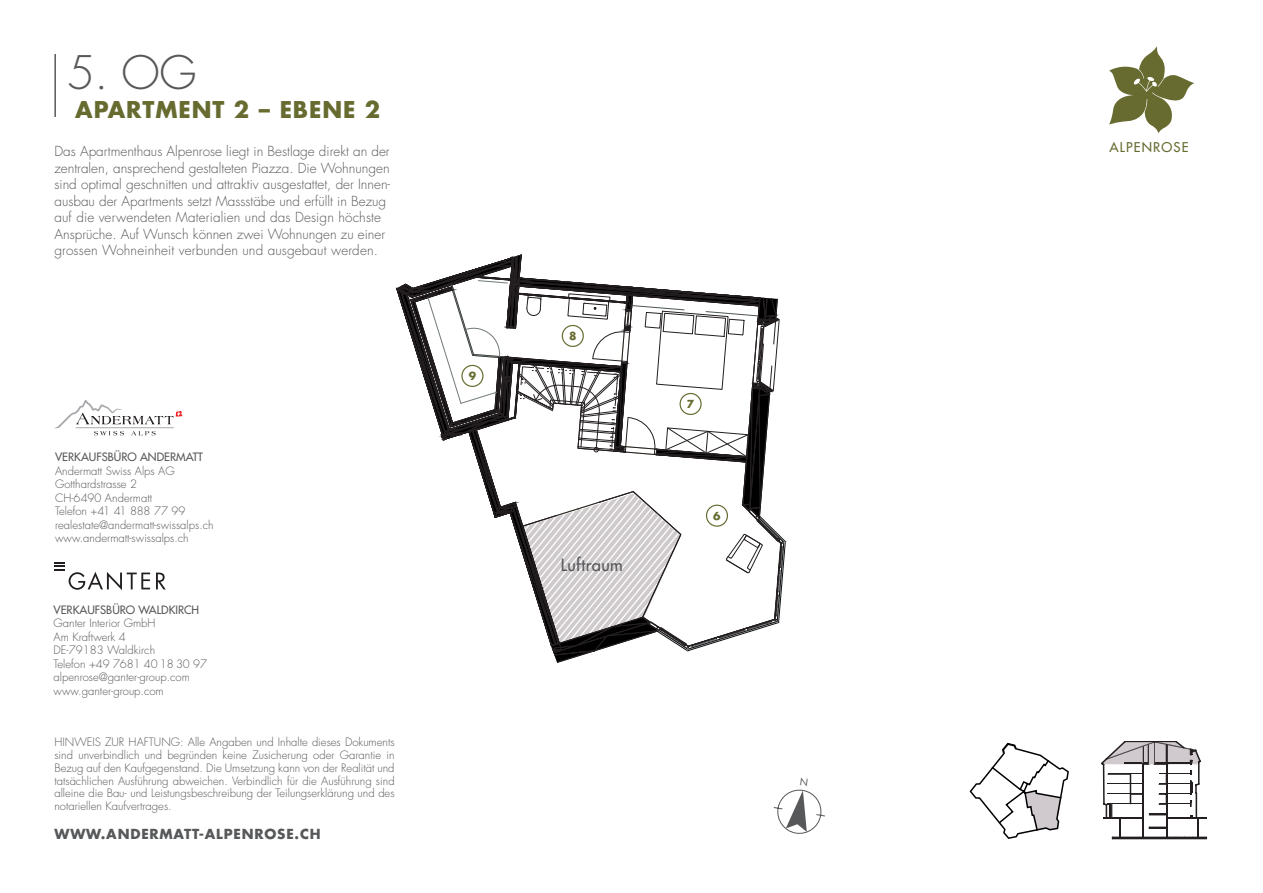
<style>
.page{position:relative;width:1263px;height:893px;background:#fff}
.page>*{position:absolute;margin:0;border:0;box-sizing:border-box;transform-origin:0 0}
.t1{font:300 45px "Futura";color:#57585a}
.t2{font:700 22.5px "Futura";letter-spacing:.04em;color:#676b30}
.t3{font:16.5px "Futura";letter-spacing:.02em;color:#57585a}
.t4{font:300 13.5px/16.5px "Futura";color:#57585a}
.t5{font:700 13.5px "Futura";letter-spacing:.06em;color:#57585a}
.t6{font:13.05px "Futura";letter-spacing:.09em;color:#676b30}
.t7{font:300 11.25px/13.5px "Futura";color:#57585a}
.t8{font:11.25px "Futura";color:#57585a}
.t9{font:700 10.8px "Futura";color:#676b30}
</style>
<div class="page">
<svg style="left:969px;top:742px;width:100px;height:97px"></svg>
<svg style="left:395px;top:254px;width:392px;height:409px"></svg>
<svg style="left:156px;top:573px;width:10px;height:16px"></svg>
<svg style="left:54px;top:562px;width:96px;height:28px"></svg>
<svg style="left:55px;top:400px;width:128px;height:35px"></svg>
<svg style="left:1109px;top:46px;width:85px;height:87px"></svg>
<hr style="left:54px;top:54px;width:2px;height:63px;background:#57585a">
<svg style="left:1102px;top:741px;width:105px;height:98px"></svg>
<div style="left:706px;top:505px;width:21px;height:21px;background:#fff;border-radius:50%"></div>
<div style="left:706px;top:505px;width:22px;height:22px;border:1px solid #676b30;border-radius:50%"></div>
<div style="left:680px;top:393px;width:21px;height:21px;background:#fff;border-radius:50%"></div>
<div style="left:679px;top:393px;width:23px;height:22px;border:1px solid #676b30;border-radius:50%"></div>
<div style="left:562px;top:325px;width:21px;height:21px;background:#fff;border-radius:50%"></div>
<div style="left:562px;top:325px;width:22px;height:22px;border:1px solid #676b30;border-radius:50%"></div>
<div style="left:462px;top:365px;width:21px;height:21px;background:#fff;border-radius:50%"></div>
<div style="left:461px;top:365px;width:22px;height:22px;border:1px solid #676b30;border-radius:50%"></div>
<svg style="left:773px;top:789px;width:52px;height:45px"></svg>
<h1 class="t1" style="left:67px;top:45px;width:131px">5. OG</h1>
<h2 class="t2" style="left:75px;top:94px;width:307px">APARTMENT 2 – EBENE 2</h2>
<p class="t4" style="left:54px;top:144px;width:337px">Das Apartmenthaus Alpenrose liegt in Bestlage direkt an der zentralen, ansprechend gestalteten Piazza. Die Wohnungen sind optimal geschnitten und attraktiv ausgestattet, der Innen&shy;ausbau der Apartments setzt Massstäbe und erfüllt in Bezug auf die verwendeten Materialien und das Design höchste Ansprüche. Auf Wunsch können zwei Wohnungen zu einer grossen Wohneinheit verbunden und ausgebaut werden.</p>
<p class="t8" style="left:55px;top:450px;width:149px">VERKAUFSBÜRO ANDERMATT</p>
<p class="t7" style="left:55px;top:464px;width:160px">Andermatt Swiss Alps AG<br>Gotthardstrasse 2<br>CH-6490 Andermatt<br>Telefon +41 41 888 77 99 realestate@andermatt-swissalps.ch www.andermatt-swissalps.ch</p>
<p class="t8" style="left:54px;top:602px;width:147px">VERKAUFSBÜRO WALDKIRCH</p>
<p class="t7" style="left:54px;top:617px;width:155px">Ganter Interior GmbH<br>Am Kraftwerk 4<br>DE-79183 Waldkirch<br>Telefon +49 7681 40 18 30 97 alpenrose@ganter-group.com www.ganter-group.com</p>
<p class="t7" style="left:54px;top:736px;width:342px;line-height:12.8px;text-align:justify">HINWEIS ZUR HAFTUNG: Alle Angaben und Inhalte dieses Dokuments sind unverbindlich und begründen keine Zusicherung oder Garantie in Bezug auf den Kaufgegenstand. Die Umsetzung kann von der Realität und tatsächlichen Ausführung abweichen. Verbindlich für die Ausführung sind alleine die Bau- und Leistungsbeschreibung der Teilungserklärung und des notariellen Kaufvertrages.</p>
<p class="t5" style="left:54px;top:825px;width:268px">WWW.ANDERMATT-ALPENROSE.CH</p>
<p class="t9" style="left:469px;top:369px;width:9px">9</p>
<p class="t9" style="left:569px;top:329px;width:9px">8</p>
<h3 class="t3" style="left:561px;top:555px;width:64px">Luftraum</h3>
<p class="t9" style="left:687px;top:397px;width:9px">7</p>
<p class="t9" style="left:713px;top:508px;width:9px">6</p>
<p class="t6" style="left:1109px;top:139px;width:81px">ALPENROSE</p>
</div>
